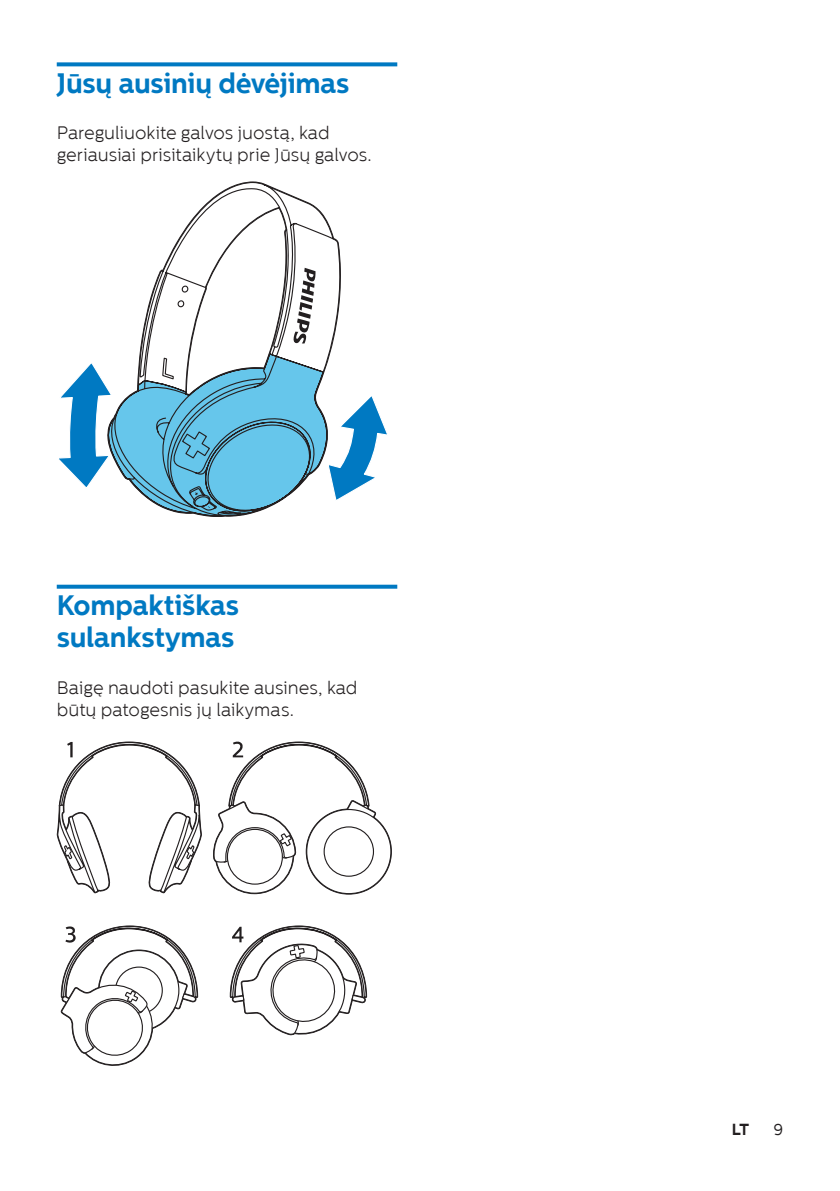
<style>
.page{position:relative;width:840px;height:1191px;background:#fff}
.page>*{position:absolute;margin:0;border:0;box-sizing:border-box;transform-origin:0 0}
.VIRSRAKSTS{font:700 28px/32px "Centrale Sans";letter-spacing:-.01em;color:#0079c2}
.PARASTS{font:300 18px/22px "Centrale Sans";color:#231f20}
.t1{font:700 16px "Centrale Sans";color:#231f20}
.t2{font:16px "Centrale Sans";color:#231f20}
</style>
<div class="page">
<svg style="left:57px;top:62px;width:340px;height:4px"></svg>
<svg style="left:57px;top:584px;width:340px;height:4px"></svg>
<svg style="left:57px;top:741px;width:144px;height:153px"></svg>
<svg style="left:213px;top:741px;width:163px;height:154px"></svg>
<svg style="left:60px;top:925px;width:139px;height:141px"></svg>
<svg style="left:229px;top:925px;width:139px;height:111px"></svg>
<svg style="left:139px;top:181px;width:202px;height:173px"></svg>
<svg style="left:293px;top:268px;width:22px;height:75px"></svg>
<svg style="left:59px;top:354px;width:328px;height:163px"></svg>
<p class="VIRSRAKSTS" style="left:57px;top:67px;width:294px">Jūsų ausinių dėvėjimas</p>
<p class="PARASTS" style="left:57px;top:122px;width:316px">Pareguliuokite galvos juostą, kad geriausiai prisitaikytų prie Jūsų galvos.</p>
<p class="VIRSRAKSTS" style="left:57px;top:589px;width:184px">Kompaktiškas sulankstymas</p>
<p class="PARASTS" style="left:57px;top:676px;width:302px">Baigę naudoti pasukite ausines, kad būtų patogesnis jų laikymas.</p>
<p class="t1" style="left:731px;top:1119px;width:19px">LT</p>
<p class="t2" style="left:773px;top:1120px;width:11px">9</p>
</div>
